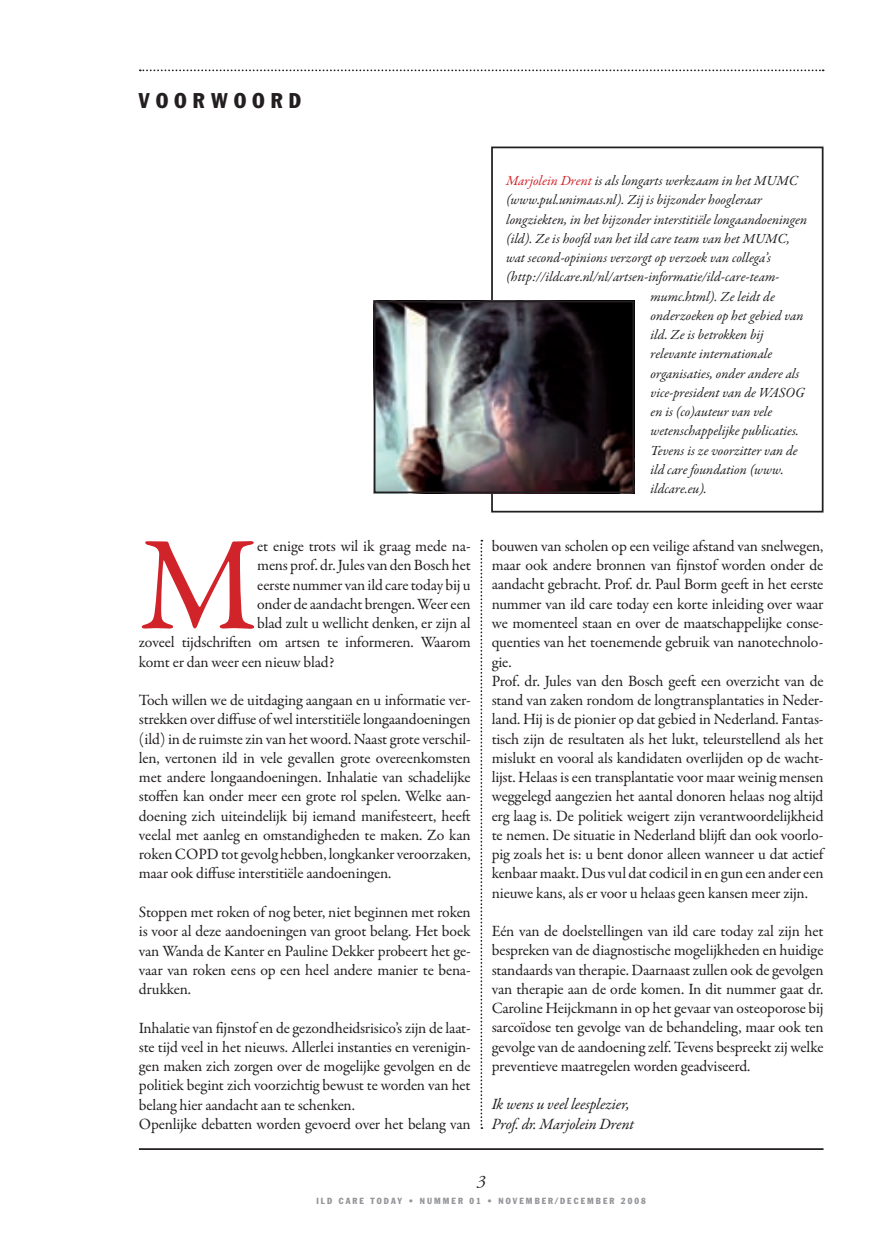
<style>
.page{position:relative;width:893px;height:1241px;background:#fff}
.page>*{position:absolute;margin:0;border:0;box-sizing:border-box;transform-origin:0 0}
.t1{font:134.58px "Garamond Premr Pro";color:#d1232a}
.t2{font:condensed 21px "Franklin Gothic";letter-spacing:.3em;color:#231f20}
.t3{font:italic 17.5px "Adobe Garamond Pro";color:#231f20}
.t4{font:15.75px/19.2px "Garamond Premr Pro";letter-spacing:-.015em;color:#231f20;text-align:justify}
.t5{font:italic 15.75px/19.2px "Garamond Premr Pro";letter-spacing:-.01em;color:#231f20}
.t6{font:italic 14px "Garamond Premr Pro";color:#231f20}
.t7{font:condensed 8.75px "Franklin Gothic";letter-spacing:.24em;color:#939598}
.s1{color:#d1232a}
</style>
<div class="page">
<svg style="left:140px;top:69px;width:684px;height:2px"></svg>
<hr style="left:139px;top:1147px;width:684px;height:2px;background:#231f20">
<div style="left:491px;top:146px;width:332px;height:366px;border:2px solid #231f20"></div>
<svg style="left:480px;top:539px;width:2px;height:589px"></svg>
<img style="left:377px;top:303px;width:254px;height:187px">
<div style="left:374px;top:300px;width:260px;height:193px;border:2px solid #231f20"></div>
<h2 class="t2" style="left:139px;top:88px;width:163px">VOORWOORD</h2>
<h1 class="t1" style="left:139px;top:504px;width:121px">M</h1>
<p class="t4" style="left:257px;top:536px;width:215px">et enige trots wil ik graag mede na-</p>
<p class="t4" style="left:257px;top:556px;width:215px">mens prof. dr. Jules van den Bosch het</p>
<p class="t4" style="left:257px;top:575px;width:215px">eerste nummer van ild care today bij u</p>
<p class="t4" style="left:257px;top:594px;width:215px">onder de aandacht brengen. Weer een</p>
<p class="t4" style="left:257px;top:613px;width:215px">blad zult u wellicht denken, er zijn al</p>
<p class="t4" style="left:139px;top:633px;width:333px">zoveel tijdschriften om artsen te informeren. Waarom</p>
<p class="t4" style="left:139px;top:652px;width:197px">komt er dan weer een nieuw blad?</p>
<p class="t4" style="left:139px;top:690px;width:333px">Toch willen we de uitdaging aangaan en u informatie ver&shy;strekken over diffuse of wel interstitiële longaandoeningen (ild) in de ruimste zin van het woord. Naast grote verschil&shy;len, vertonen ild in vele gevallen grote overeenkomsten met andere longaandoeningen. Inhalatie van schadelijke stoffen kan onder meer een grote rol spelen. Welke aan&shy;doening zich uiteindelijk bij iemand manifesteert, heeft veelal met aanleg en omstandigheden te maken. Zo kan roken COPD tot gevolg hebben, longkanker veroorzaken, maar ook diffuse interstitiële aandoeningen.</p>
<p class="t4" style="left:139px;top:902px;width:333px">Stoppen met roken of nog beter, niet beginnen met roken is voor al deze aandoeningen van groot belang. Het boek van Wanda de Kanter en Pauline Dekker probeert het ge&shy;vaar van roken eens op een heel andere manier te bena&shy;drukken.</p>
<p class="t4" style="left:139px;top:1018px;width:333px;text-align:left">Inhalatie van fijnstof en de gezondheidsrisico’s zijn de laat&shy;ste tijd veel in het nieuws. Allerlei instanties en verenigin&shy;gen maken zich zorgen over de mogelijke gevolgen en de politiek begint zich voorzichtig bewust te worden van het belang hier aandacht aan te schenken.<br>Openlijke debatten worden gevoerd over het belang van</p>
<p class="t6" style="left:506px;top:172px;width:294px"><span class="s1">Marjolein Drent</span> is als longarts werkzaam in het MUMC</p>
<p class="t6" style="left:506px;top:191px;width:258px">(www.pul.unimaas.nl). Zij is bijzonder hoogleraar</p>
<p class="t6" style="left:506px;top:210px;width:303px">longziekten, in het bijzonder interstitiële longaandoeningen</p>
<p class="t6" style="left:506px;top:229px;width:286px">(ild). Ze is hoofd van het ild care team van het MUMC,</p>
<p class="t6" style="left:506px;top:249px;width:266px">wat second-opinions verzorgt op verzoek van collega’s</p>
<p class="t6" style="left:506px;top:268px;width:275px">(http://ildcare.nl/nl/artsen-informatie/ild-care-team-</p>
<p class="t6" style="left:650px;top:287px;width:126px">mumc.html). Ze leidt de</p>
<p class="t6" style="left:650px;top:306px;width:154px">onderzoeken op het gebied van</p>
<p class="t6" style="left:650px;top:326px;width:115px">ild. Ze is betrokken bij</p>
<p class="t6" style="left:650px;top:345px;width:123px">relevante internationale</p>
<p class="t6" style="left:650px;top:364px;width:150px">organisaties, onder andere als</p>
<p class="t6" style="left:650px;top:383px;width:156px">vice-president van de WASOG</p>
<p class="t6" style="left:650px;top:403px;width:123px">en is (co)auteur van vele</p>
<p class="t6" style="left:650px;top:422px;width:150px">wetenschappelijke publicaties.</p>
<p class="t6" style="left:650px;top:441px;width:149px">Tevens is ze voorzitter van de</p>
<p class="t6" style="left:650px;top:460px;width:135px">ild care foundation (www.</p>
<p class="t6" style="left:650px;top:480px;width:58px">ildcare.eu).</p>
<p class="t4" style="left:492px;top:536px;width:333px;text-align:left">bouwen van scholen op een veilige afstand van snelwegen, maar ook andere bronnen van fijnstof worden onder de aandacht gebracht. Prof. dr. Paul Borm geeft in het eerste nummer van ild care today een korte inleiding over waar we momenteel staan en over de maatschappelijke conse&shy;quenties van het toenemende gebruik van nanotechnolo&shy;gie.<br>Prof. dr. Jules van den Bosch geeft een overzicht van de stand van zaken rondom de longtransplantaties in Neder&shy;land. Hij is de pionier op dat gebied in Nederland. Fantas&shy;tisch zijn de resultaten als het lukt, teleurstellend als het mislukt en vooral als kandidaten overlijden op de wacht&shy;lijst. Helaas is een transplantatie voor maar weinig mensen weggelegd aangezien het aantal donoren helaas nog altijd erg laag is. De politiek weigert zijn verantwoordelijkheid te nemen. De situatie in Nederland blijft dan ook voorlo&shy;pig zoals het is: u bent donor alleen wanneer u dat actief kenbaar maakt. Dus vul dat codicil in en gun een ander een nieuwe kans, als er voor u helaas geen kansen meer zijn.</p>
<p class="t4" style="left:492px;top:921px;width:333px">Eén van de doelstellingen van ild care today zal zijn het bespreken van de diagnostische mogelijkheden en huidige standaards van therapie. Daarnaast zullen ook de gevolgen van therapie aan de orde komen. In dit nummer gaat dr.<br>Caroline Heijckmann in op het gevaar van osteoporose bij sarcoïdose ten gevolge van de behandeling, maar ook ten gevolge van de aandoening zelf. Tevens bespreekt zij welke preventieve maatregelen worden geadviseerd.</p>
<p class="t5" style="left:492px;top:1095px;width:144px">Ik wens u veel leesplezier,<br>Prof. dr. Marjolein Drent</p>
<p class="t3" style="left:477px;top:1170px;width:10px">3</p>
<p class="t7" style="left:316px;top:1195px;width:331px">ILD CARE TODAY • NUMMER 01 • NOVEMBER/DECEMBER 2008</p>
</div>
